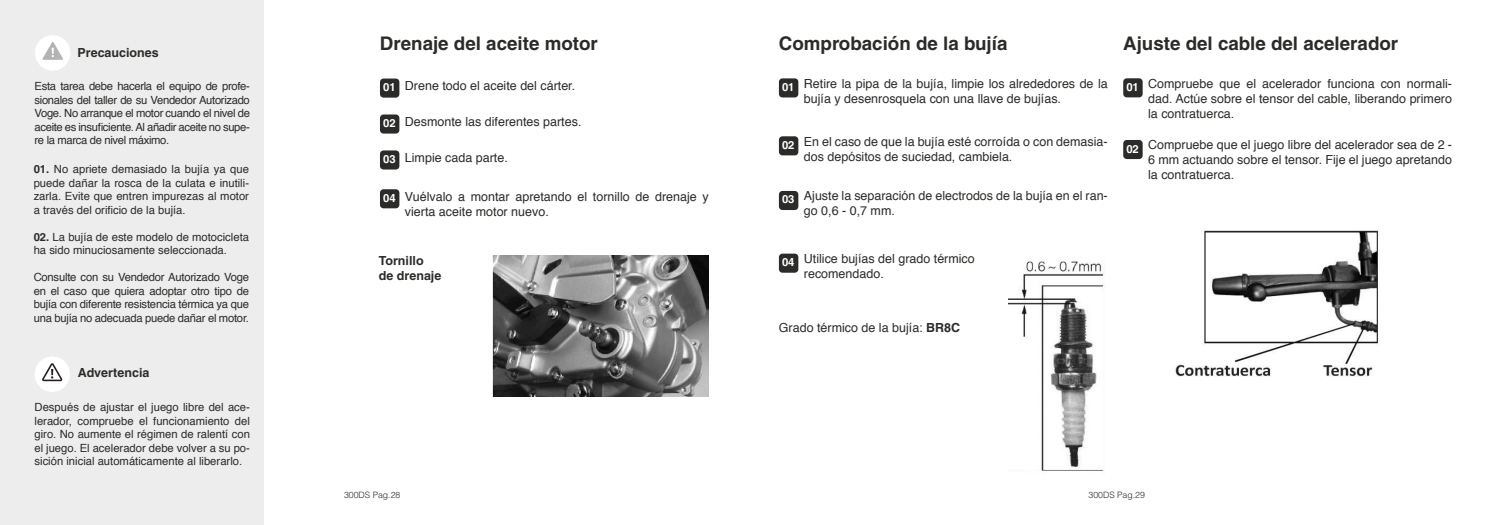
<style>
.page{position:relative;width:1489px;height:525px;background:#fff}
.page>*{position:absolute;margin:0;border:0;box-sizing:border-box;transform-origin:0 0}
.t1{font:700 18.75px "Helvetica LT";color:#2b2b2a}
.t2{font:12.5px/15px "Helvetica";color:#2b2b2a}
.t3{font:700 12.5px/15px "Helvetica LT";color:#2b2b2a}
.t4{font:11.25px/13.5px "Helvetica";color:#2b2b2a;text-align:justify}
.t5{font:700 11.25px "Helvetica LT";color:#fff}
.t6{font:300 8.75px "Helvetica LT";color:#2b2b2a}
.s1{font-family:"Helvetica LT";font-weight:700}
</style>
<div class="page">
<div style="left:380px;top:78px;width:19px;height:20px;background:#2b2b2a;border-radius:4px"></div>
<div style="left:380px;top:114px;width:19px;height:19px;background:#2b2b2a;border-radius:4px"></div>
<div style="left:380px;top:150px;width:19px;height:19px;background:#2b2b2a;border-radius:4px"></div>
<div style="left:380px;top:189px;width:19px;height:19px;background:#2b2b2a;border-radius:4px"></div>
<div style="left:0;top:0;width:264px;height:524px;background:#ededed"></div>
<div style="left:35px;top:35px;width:35px;height:36px;background:#fff;border-radius:50%"></div>
<svg style="left:42px;top:42px;width:21px;height:18px"></svg>
<img style="left:493px;top:255px;width:215px;height:141px">
<div style="left:35px;top:356px;width:35px;height:36px;background:#fff;border-radius:50%"></div>
<svg style="left:42px;top:363px;width:20px;height:18px"></svg>
<img style="left:1008px;top:261px;width:96px;height:210px">
<div style="left:779px;top:78px;width:19px;height:19px;background:#2b2b2a;border-radius:4px"></div>
<div style="left:779px;top:136px;width:19px;height:19px;background:#2b2b2a;border-radius:4px"></div>
<div style="left:779px;top:191px;width:19px;height:19px;background:#2b2b2a;border-radius:4px"></div>
<div style="left:779px;top:253px;width:19px;height:19px;background:#2b2b2a;border-radius:4px"></div>
<div style="left:1123px;top:78px;width:19px;height:19px;background:#2b2b2a;border-radius:4px"></div>
<div style="left:1123px;top:140px;width:19px;height:19px;background:#2b2b2a;border-radius:4px"></div>
<img style="left:1175px;top:230px;width:203px;height:147px">
<p class="t3" style="left:77px;top:44px;width:83px">Precauciones</p>
<p class="t4" style="left:35px;top:80px;width:217px">Esta tarea debe hacerla el equipo de profe&shy;sionales del taller de su Vendedor Autorizado Voge. No arranque el motor cuando el nivel de aceite es insuficiente. Al añadir aceite no supe&shy;re la marca de nivel máximo.</p>
<p class="t4" style="left:34px;top:163px;width:217px"><span class="s1">01.</span> No apriete demasiado la bujía ya que puede dañar la rosca de la culata e inutili&shy;zarla. Evite que entren impurezas al motor a través del orificio de la bujía.</p>
<p class="t4" style="left:34px;top:230px;width:217px"><span class="s1">02.</span> La bujía de este modelo de motocicleta ha sido minuciosamente seleccionada.</p>
<p class="t4" style="left:34px;top:271px;width:217px">Consulte con su Vendedor Autorizado Voge en el caso que quiera adoptar otro tipo de bujía con diferente resistencia térmica ya que una bujía no adecuada puede dañar el motor.</p>
<p class="t3" style="left:78px;top:364px;width:73px">Advertencia</p>
<p class="t4" style="left:35px;top:400px;width:217px">Después de ajustar el juego libre del ace&shy;lerador, compruebe el funcionamiento del giro. No aumente el régimen de ralentí con el juego. El acelerador debe volver a su po&shy;sición inicial automáticamente al liberarlo.</p>
<h1 class="t1" style="left:380px;top:32px;width:219px">Drenaje del aceite motor</h1>
<p class="t5" style="left:383px;top:80px;width:14px">01</p>
<p class="t5" style="left:383px;top:116px;width:14px">02</p>
<p class="t5" style="left:383px;top:152px;width:14px">03</p>
<p class="t5" style="left:383px;top:191px;width:14px">04</p>
<p class="t2" style="left:405px;top:79px;width:172px">Drene todo el aceite del cárter.</p>
<p class="t2" style="left:405px;top:115px;width:178px">Desmonte las diferentes partes.</p>
<p class="t2" style="left:405px;top:151px;width:104px">Limpie cada parte.</p>
<p class="t2" style="left:405px;top:189px;width:305px">Vuélvalo a montar apretando el tornillo de drenaje y vierta aceite motor nuevo.</p>
<p class="t3" style="left:379px;top:252px;width:64px">Tornillo de drenaje</p>
<h1 class="t1" style="left:778px;top:32px;width:230px">Comprobación de la bujía</h1>
<p class="t2" style="left:803px;top:76px;width:305px">Retire la pipa de la bujía, limpie los alrededores de la bujía y desenrosquela con una llave de bujías.</p>
<p class="t5" style="left:782px;top:80px;width:14px">01</p>
<p class="t5" style="left:782px;top:138px;width:14px">02</p>
<p class="t5" style="left:782px;top:192px;width:14px">03</p>
<p class="t5" style="left:782px;top:255px;width:14px">04</p>
<p class="t2" style="left:803px;top:134px;width:305px">En el caso de que la bujía esté corroída o con demasia&shy;dos depósitos de suciedad, cambiela.</p>
<p class="t2" style="left:803px;top:189px;width:305px">Ajuste la separación de electrodos de la bujía en el ran&shy;go 0,6 - 0,7 mm.</p>
<p class="t2" style="left:803px;top:251px;width:172px">Utilice bujías del grado térmico recomendado.</p>
<h1 class="t1" style="left:1123px;top:32px;width:276px">Ajuste del cable del acelerador</h1>
<p class="t2" style="left:1148px;top:76px;width:305px;text-align:justify">Compruebe que el acelerador funciona con normali&shy;dad. Actúe sobre el tensor del cable, liberando primero la contratuerca.</p>
<p class="t5" style="left:1126px;top:80px;width:14px">01</p>
<p class="t5" style="left:1126px;top:142px;width:14px">02</p>
<p class="t2" style="left:1148px;top:138px;width:305px;text-align:justify">Compruebe que el juego libre del acelerador sea de 2 - 6 mm actuando sobre el tensor. Fije el juego apretando la contratuerca.</p>
<p class="t2" style="left:778px;top:320px;width:183px">Grado térmico de la bujía: <span class="s1">BR8C</span></p>
<p class="t6" style="left:344px;top:489px;width:58px">300DS Pag.28</p>
<p class="t6" style="left:1088px;top:489px;width:58px">300DS Pag.29</p>
</div>
